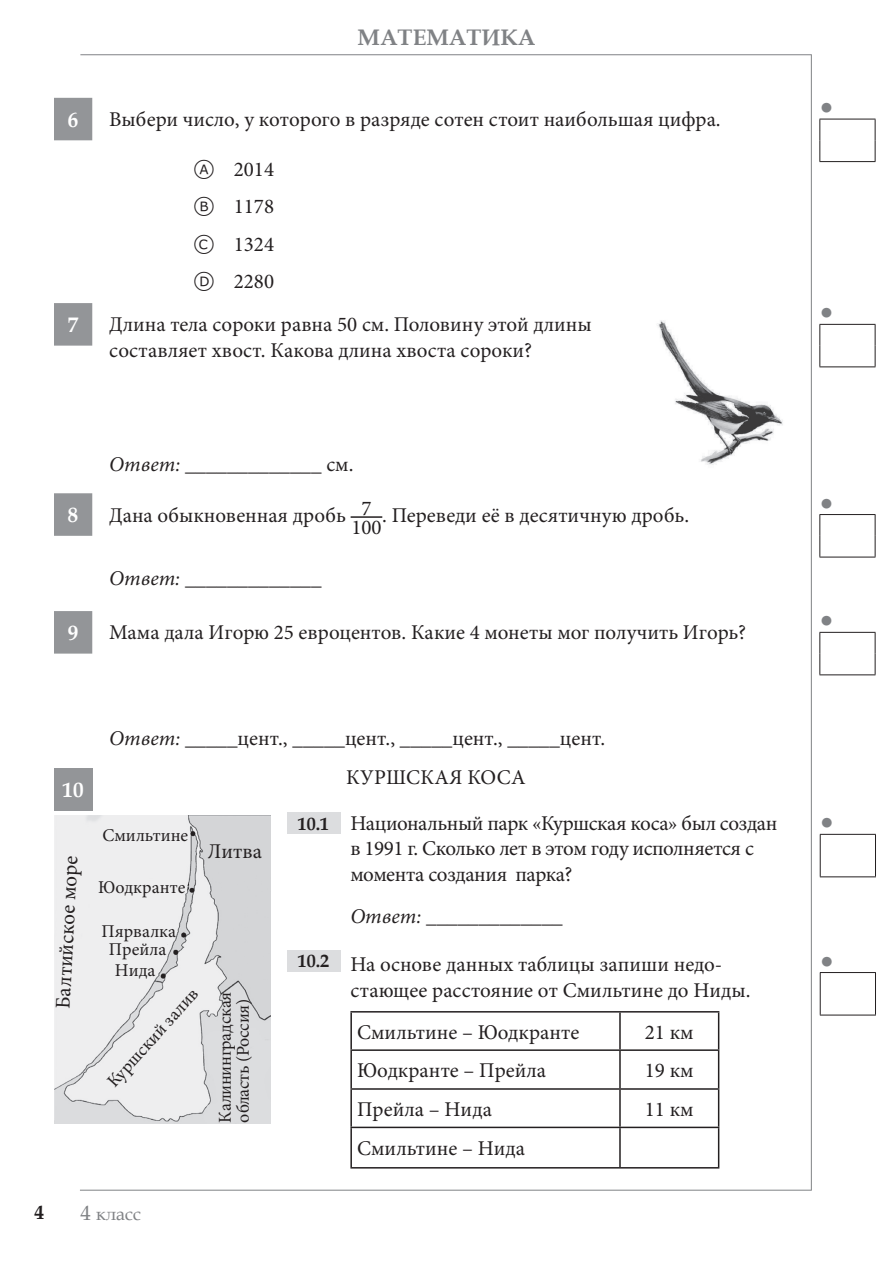
<style>
.page{position:relative;width:893px;height:1263px;background:#fff}
.page>*{position:absolute;margin:0;border:0;box-sizing:border-box;transform-origin:0 0}
.t1{font:700 22.5px "Book Antiqua";color:#808285}
.t2{font:22.5px "Arial";color:#808285}
.t3{font:21px/37.3px "Minion Pro";color:#231f20}
.t4{font:italic 21px "Minion Pro";color:#231f20}
.t5{font:21px/25.2px "Minion Pro";letter-spacing:-.02em;color:#231f20}
.t6{font:700 21px "Book Antiqua";color:#fff}
.t7{font:700 19.5px "Book Antiqua";color:#231f20}
.t8{font:18px/18.8px "Minion Pro";color:#231f20;text-align:center}
.t9{font:18px/18px "Minion Pro";letter-spacing:-.02em;color:#231f20}
.t10{font:18px "Book Antiqua";color:#808285}
.t11{font:700 18px "Book Antiqua";color:#231f20}
.s1{font-family:"TIMSS options";font-size:24px}
.s2{font-style:normal}
.s3{font-size:21px}
</style>
<div class="page">
<hr style="left:80px;top:54px;width:731px;height:1px;background:#808285">
<hr style="left:811px;top:54px;width:1px;height:1136px;background:#808285">
<hr style="left:80px;top:1190px;width:731px;height:1px;background:#808285">
<svg style="left:54px;top:98px;width:38px;height:556px"></svg>
<hr style="left:819px;top:324px;width:56px;height:1px;background:#231f20">
<svg style="left:819px;top:325px;width:1px;height:41px"></svg>
<svg style="left:875px;top:325px;width:1px;height:41px"></svg>
<hr style="left:819px;top:366px;width:56px;height:1px;background:#231f20">
<hr style="left:819px;top:514px;width:56px;height:1px;background:#231f20">
<svg style="left:819px;top:515px;width:1px;height:42px"></svg>
<svg style="left:875px;top:515px;width:1px;height:42px"></svg>
<hr style="left:819px;top:557px;width:56px;height:1px;background:#231f20">
<hr style="left:819px;top:632px;width:56px;height:1px;background:#231f20">
<svg style="left:819px;top:633px;width:1px;height:41px"></svg>
<svg style="left:875px;top:633px;width:1px;height:41px"></svg>
<hr style="left:819px;top:674px;width:56px;height:1px;background:#231f20">
<hr style="left:819px;top:119px;width:56px;height:1px;background:#231f20">
<svg style="left:819px;top:119px;width:1px;height:42px"></svg>
<svg style="left:875px;top:119px;width:1px;height:42px"></svg>
<hr style="left:819px;top:161px;width:56px;height:1px;background:#231f20">
<img style="left:657px;top:320px;width:126px;height:145px">
<hr style="left:351px;top:516px;width:31px;height:2px;background:#231f20">
<div style="left:54px;top:768px;width:38px;height:43px;background:#939598"></div>
<img style="left:54px;top:815px;width:216px;height:308px">
<div style="left:287px;top:813px;width:53px;height:21px;background:#dcdddf"></div>
<div style="left:287px;top:950px;width:53px;height:21px;background:#dcdddf"></div>
<hr style="left:350px;top:1011px;width:270px;height:1px;background:#231f20">
<hr style="left:350px;top:1012px;width:2px;height:37px;background:#231f20">
<hr style="left:620px;top:1011px;width:99px;height:1px;background:#231f20">
<hr style="left:619px;top:1012px;width:2px;height:37px;background:#231f20">
<hr style="left:718px;top:1012px;width:1px;height:37px;background:#231f20">
<hr style="left:350px;top:1049px;width:270px;height:2px;background:#231f20">
<hr style="left:350px;top:1051px;width:2px;height:37px;background:#231f20">
<hr style="left:620px;top:1049px;width:99px;height:2px;background:#231f20">
<hr style="left:619px;top:1051px;width:2px;height:37px;background:#231f20">
<hr style="left:718px;top:1051px;width:1px;height:37px;background:#231f20">
<hr style="left:350px;top:1088px;width:270px;height:2px;background:#231f20">
<hr style="left:350px;top:1090px;width:2px;height:37px;background:#231f20">
<hr style="left:620px;top:1088px;width:99px;height:2px;background:#231f20">
<hr style="left:619px;top:1090px;width:2px;height:37px;background:#231f20">
<hr style="left:718px;top:1090px;width:1px;height:37px;background:#231f20">
<hr style="left:350px;top:1127px;width:270px;height:1px;background:#231f20">
<hr style="left:350px;top:1128px;width:2px;height:39px;background:#231f20">
<hr style="left:620px;top:1127px;width:99px;height:1px;background:#231f20">
<hr style="left:619px;top:1128px;width:2px;height:39px;background:#231f20">
<hr style="left:718px;top:1128px;width:1px;height:39px;background:#231f20">
<hr style="left:350px;top:1167px;width:270px;height:1px;background:#231f20">
<hr style="left:620px;top:1167px;width:99px;height:1px;background:#231f20">
<hr style="left:820px;top:834px;width:56px;height:1px;background:#231f20">
<hr style="left:820px;top:835px;width:1px;height:41px;background:#231f20">
<hr style="left:875px;top:835px;width:1px;height:41px;background:#231f20">
<hr style="left:820px;top:876px;width:56px;height:1px;background:#231f20">
<hr style="left:820px;top:972px;width:56px;height:1px;background:#231f20">
<hr style="left:820px;top:973px;width:1px;height:42px;background:#231f20">
<hr style="left:875px;top:973px;width:1px;height:42px;background:#231f20">
<hr style="left:820px;top:1015px;width:56px;height:1px;background:#231f20">
<p class="t1" style="left:358px;top:22px;width:179px">МАТЕМАТИКА</p>
<p class="t6" style="left:68px;top:105px;width:12px">6</p>
<p class="t3" style="left:109px;top:101px;width:613px">Выбери число, у которого в разряде сотен стоит наибольшая цифра.</p>
<p class="t3" style="left:194px;top:151px;width:81px;text-align:justify"><span class="s1">a</span> 2014 <span class="s1">b</span> 1178 <span class="s1">c</span> 1324 <span class="s1">d</span> 2280</p>
<p class="t6" style="left:68px;top:311px;width:12px">7</p>
<p class="t3" style="left:109px;top:312px;width:484px;line-height:25.2px">Длина тела сороки равна 50 см. Половину этой длины составляет хвост. Какова длина хвоста сороки?</p>
<p class="t4" style="left:109px;top:450px;width:246px">Ответ: _____________ <span class="s2">см.</span></p>
<p class="t6" style="left:68px;top:501px;width:12px">8</p>
<p class="t3" style="left:109px;top:496px;width:264px">Дана обыкновенная дробь 7</p>
<p class="t3" style="left:382px;top:496px;width:308px">. Переведи её в десятичную дробь.</p>
<p class="t3" style="left:351px;top:509px;width:32px">100</p>
<p class="t4" style="left:109px;top:564px;width:214px">Ответ: _____________</p>
<p class="t6" style="left:68px;top:618px;width:12px">9</p>
<p class="t3" style="left:109px;top:614px;width:638px">Мама дала Игорю 25 евроцентов. Какие 4 монеты мог получить Игорь?</p>
<p class="t6" style="left:63px;top:776px;width:22px">10</p>
<p class="t3" style="left:44px;top:1007px;width:154px;rotate:-87deg">Балтийское море</p>
<p class="t4" style="left:109px;top:724px;width:497px">Ответ: _____<span class="s2">цент.,</span> _____<span class="s2">цент.,</span> _____<span class="s2">цент.,</span> _____<span class="s2">цент.</span></p>
<p class="t8" style="left:102px;top:826px;width:87px">Смильтине</p>
<p class="t8" style="left:98px;top:878px;width:89px">Юодкранте</p>
<p class="t8" style="left:102px;top:922px;width:76px">Пярвалка<br>Прейла</p>
<p class="t8" style="left:115px;top:961px;width:42px">Нида</p>
<p class="t8" style="left:104px;top:1078px;width:128px;rotate:-48deg">Куршский залив</p>
<p class="t3" style="left:208px;top:832px;width:56px">Литва</p>
<p class="t9" style="left:216px;top:1122px;width:132px;rotate:-90deg">Калининградская область (Россия)</p>
<p class="t3" style="left:346px;top:758px;width:181px">КУРШСКАЯ КОСА</p>
<p class="t5" style="left:350px;top:811px;width:429px">Национальный парк «Куршская коса» был создан в 1991 г. Сколько лет в этом году исполняется с момента создания парка?</p>
<p class="t4" style="left:350px;top:902px;width:214px">Ответ: _____________</p>
<p class="t3" style="left:350px;top:952px;width:402px;line-height:25.2px;text-indent:-53px"><sup>10.2</sup> На основе данных таблицы запиши недо&shy;стающее расстояние от Смильтине до Ниды.</p>
<p class="t3" style="left:357px;top:1013px;width:224px">Смильтине – Юодкранте</p>
<p class="t3" style="left:645px;top:1013px;width:50px">21 км</p>
<p class="t3" style="left:357px;top:1052px;width:190px">Юодкранте – Прейла</p>
<p class="t3" style="left:645px;top:1052px;width:50px">19 км</p>
<p class="t3" style="left:357px;top:1090px;width:136px">Прейла – Нида</p>
<p class="t3" style="left:645px;top:1090px;width:50px">11 км</p>
<p class="t3" style="left:357px;top:1130px;width:169px">Смильтине – Нида</p>
<p class="t11" style="left:298px;top:811px;width:33px">10.1</p>
<p class="t7" style="left:35px;top:1199px;width:11px">4</p>
<p class="t10" style="left:81px;top:1201px;width:62px"><span class="s3">4</span> класс</p>
<p class="t2" style="left:820px;top:92px;width:15px">●</p>
<p class="t2" style="left:820px;top:297px;width:15px">●</p>
<p class="t2" style="left:820px;top:487px;width:15px">●</p>
<p class="t2" style="left:820px;top:605px;width:15px">●</p>
<p class="t2" style="left:820px;top:807px;width:15px">●</p>
<p class="t2" style="left:820px;top:945px;width:15px">●</p>
</div>
